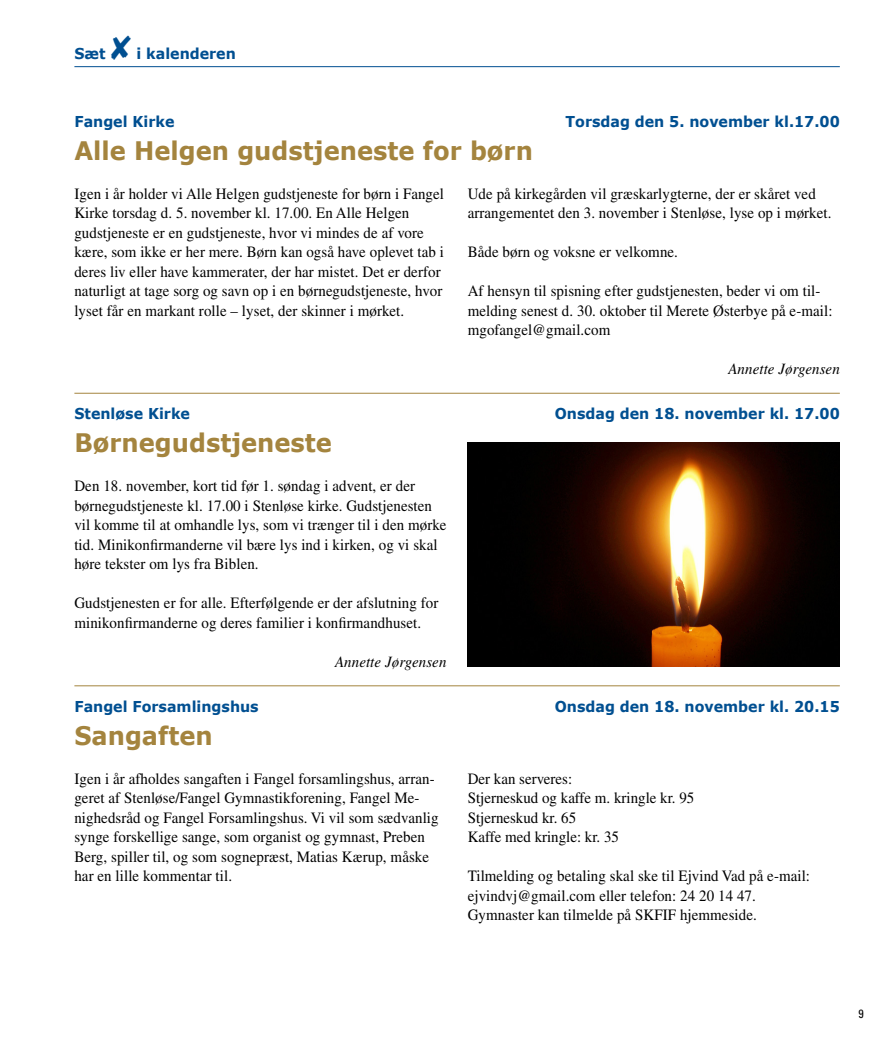
<style>
.page{position:relative;width:893px;height:1042px;background:#fff}
.page>*{position:absolute;margin:0;border:0;box-sizing:border-box;transform-origin:0 0}
.t1{font:700 25.5px "Verdana";color:#a4843e;scale:.95 1}
.t2{font:15.75px/19.5px "Times";letter-spacing:.005em;color:#000;scale:.95 1}
.t3{font:italic 15.75px "Times";letter-spacing:.005em;color:#000;scale:.95 1}
.t4{font:700 15px "Verdana";color:#004f91;scale:.95 1}
.t5{font:condensed 12px "Univers";color:#000}
</style>
<div class="page">
<hr style="left:74px;top:66px;width:766px;height:1px;background:#004f91">
<hr style="left:74px;top:393px;width:766px;height:1px;background:#a4843e">
<hr style="left:74px;top:685px;width:766px;height:1px;background:#a4843e">
<img style="left:468px;top:442px;width:372px;height:225px">
<p class="t4" style="left:74px;top:44px;width:172px">Sæt ✘ i kalenderen</p>
<p class="t4" style="left:74px;top:111px;width:107px">Fangel Kirke</p>
<p class="t4" style="left:565px;top:111px;width:290px">Torsdag den 5. november kl.17.00</p>
<h1 class="t1" style="left:74px;top:134px;width:484px">Alle Helgen gudstjeneste for børn</h1>
<p class="t2" style="left:74px;top:183px;width:391px">Igen i år holder vi Alle Helgen gudstjeneste for børn i Fangel Kirke torsdag d. 5. november kl. 17.00. En Alle Helgen gudstjeneste er en gudstjeneste, hvor vi mindes de af vore kære, som ikke er her mere. Børn kan også have oplevet tab i deres liv eller have kammerater, der har mistet. Det er derfor naturligt at tage sorg og savn op i en børnegudstjeneste, hvor lyset får en markant rolle – lyset, der skinner i mørket.</p>
<p class="t2" style="left:468px;top:183px;width:384px">Ude på kirkegården vil græskarlygterne, der er skåret ved arrangementet den 3. november i Stenløse, lyse op i mørket.</p>
<p class="t2" style="left:468px;top:242px;width:223px">Både børn og voksne er velkomne.</p>
<p class="t2" style="left:468px;top:281px;width:385px">Af hensyn til spisning efter gudstjenesten, beder vi om til&shy;melding senest d. 30. oktober til Merete Østerbye på e-mail: mgofangel@gmail.com</p>
<p class="t3" style="left:728px;top:360px;width:119px">Annette Jørgensen</p>
<p class="t4" style="left:74px;top:404px;width:123px">Stenløse Kirke</p>
<p class="t4" style="left:555px;top:404px;width:301px">Onsdag den 18. november kl. 17.00</p>
<h1 class="t1" style="left:74px;top:426px;width:273px">Børnegudstjeneste</h1>
<p class="t2" style="left:74px;top:476px;width:393px">Den 18. november, kort tid før 1. søndag i advent, er der børnegudstjeneste kl. 17.00 i Stenløse kirke. Gudstjenesten vil komme til at omhandle lys, som vi trænger til i den mørke tid. Minikonfirmanderne vil bære lys ind i kirken, og vi skal høre tekster om lys fra Biblen.</p>
<p class="t2" style="left:74px;top:593px;width:385px">Gudstjenesten er for alle. Efterfølgende er der afslutning for minikonfirmanderne og deres familier i konfirmandhuset.</p>
<p class="t3" style="left:335px;top:653px;width:119px">Annette Jørgensen</p>
<p class="t4" style="left:74px;top:696px;width:196px">Fangel Forsamlingshus</p>
<p class="t4" style="left:555px;top:696px;width:301px">Onsdag den 18. november kl. 20.15</p>
<h1 class="t1" style="left:74px;top:719px;width:147px">Sangaften</h1>
<p class="t2" style="left:74px;top:768px;width:385px">Igen i år afholdes sangaften i Fangel forsamlingshus, arran&shy;geret af Stenløse/Fangel Gymnastikforening, Fangel Me&shy;nighedsråd og Fangel Forsamlingshus. Vi vil som sædvanlig synge forskellige sange, som organist og gymnast, Preben Berg, spiller til, og som sognepræst, Matias Kærup, måske har en lille kommentar til.</p>
<p class="t2" style="left:468px;top:768px;width:240px">Der kan serveres:<br>Stjerneskud og kaffe m. kringle kr. 95<br>Stjerneskud kr. 65<br>Kaffe med kringle: kr. 35</p>
<p class="t2" style="left:468px;top:866px;width:362px">Tilmelding og betaling skal ske til Ejvind Vad på e-mail: ejvindvj@gmail.com eller telefon: 24 20 14 47.<br>Gymnaster kan tilmelde på SKFIF hjemmeside.</p>
<p class="t5" style="left:858px;top:1006px;width:7px">9</p>
</div>
